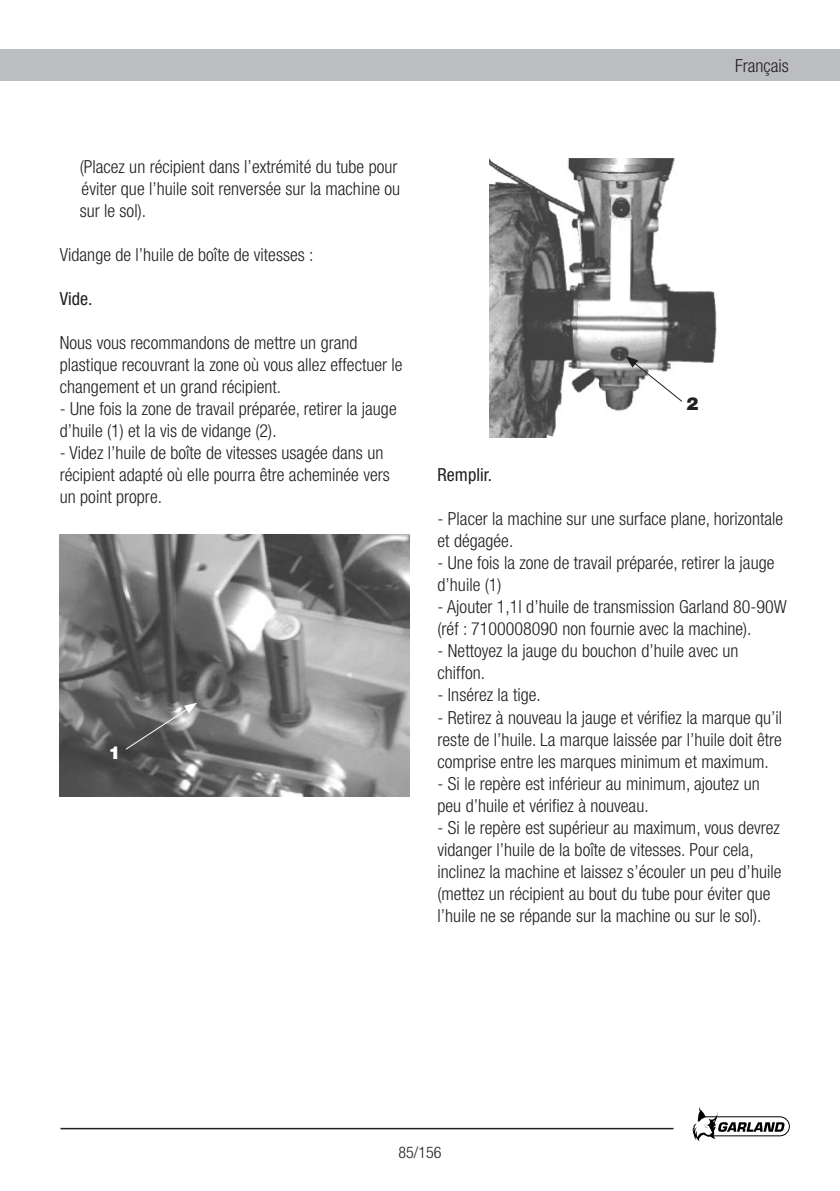
<style>
.page{position:relative;width:840px;height:1191px;background:#fff}
.page>*{position:absolute;margin:0;border:0;box-sizing:border-box;transform-origin:0 0}
.TEXTO{font:300 condensed 18px/22px "Helvetica Neue";color:#231f20}
.TEXTO-2{font:condensed 18px "Helvetica Neue";color:#231f20}
.TEXTO-3{font:900 18px "Helvetica Neue";color:#fff}
.TEXTO-4{font:900 18px "Helvetica Neue";color:#231f20}
.t1{font:300 condensed 16px "Helvetica Neue";color:#231f20}
</style>
<div class="page">
<div style="left:0;top:50px;width:839px;height:31px;background:#bcbdc0"></div>
<svg style="left:692px;top:1107px;width:97px;height:34px"></svg>
<hr style="left:60px;top:1127px;width:613px;height:2px;background:#231f20">
<img style="left:60px;top:534px;width:349px;height:262px">
<svg style="left:124px;top:702px;width:73px;height:48px"></svg>
<img style="left:489px;top:158px;width:228px;height:279px">
<svg style="left:625px;top:356px;width:58px;height:47px"></svg>
<p class="TEXTO" style="left:80px;top:155px;width:322px">(Placez un récipient dans l’extrémité du tube pour éviter que l’huile soit renversée sur la machine ou sur le sol).</p>
<p class="TEXTO" style="left:60px;top:243px;width:255px">Vidange de l’huile de boîte de vitesses :</p>
<p class="TEXTO-2" style="left:60px;top:288px;width:34px">Vide.</p>
<p class="TEXTO" style="left:60px;top:331px;width:344px">Nous vous recommandons de mettre un grand plastique recouvrant la zone où vous allez effectuer le changement et un grand récipient.</p>
<p class="TEXTO" style="left:60px;top:397px;width:338px">- Une fois la zone de travail préparée, retirer la jauge d’huile (1) et la vis de vidange (2).</p>
<p class="TEXTO" style="left:60px;top:441px;width:331px">- Videz l’huile de boîte de vitesses usagée dans un récipient adapté où elle pourra être acheminée vers un point propre.</p>
<p class="TEXTO-3" style="left:109px;top:741px;width:14px">1</p>
<p class="TEXTO" style="left:734px;top:55px;width:55px">Français</p>
<p class="TEXTO-4" style="left:686px;top:393px;width:14px">2</p>
<p class="TEXTO-2" style="left:437px;top:464px;width:56px">Remplir.</p>
<p class="TEXTO" style="left:437px;top:508px;width:347px">- Placer la machine sur une surface plane, horizontale et dégagée.</p>
<p class="TEXTO" style="left:437px;top:552px;width:338px">- Une fois la zone de travail préparée, retirer la jauge d’huile (1)</p>
<p class="TEXTO" style="left:437px;top:596px;width:350px">- Ajouter 1,1l d’huile de transmission Garland 80-90W (réf : 7100008090 non fournie avec la machine).</p>
<p class="TEXTO" style="left:437px;top:640px;width:302px">- Nettoyez la jauge du bouchon d’huile avec un chiffon.</p>
<p class="TEXTO" style="left:437px;top:684px;width:105px">- Insérez la tige.</p>
<p class="TEXTO" style="left:437px;top:706px;width:346px;text-align:justify">- Retirez à nouveau la jauge et vérifiez la marque qu’il reste de l’huile. La marque laissée par l’huile doit être comprise entre les marques minimum et maximum.</p>
<p class="TEXTO" style="left:437px;top:772px;width:323px">- Si le repère est inférieur au minimum, ajoutez un peu d’huile et vérifiez à nouveau.</p>
<p class="TEXTO" style="left:437px;top:816px;width:345px">- Si le repère est supérieur au maximum, vous devrez vidanger l’huile de la boîte de vitesses. Pour cela, inclinez la machine et laissez s’écouler un peu d’huile (mettez un récipient au bout du tube pour éviter que l’huile ne se répande sur la machine ou sur le sol).</p>
<p class="t1" style="left:398px;top:1143px;width:45px">85/156</p>
</div>
